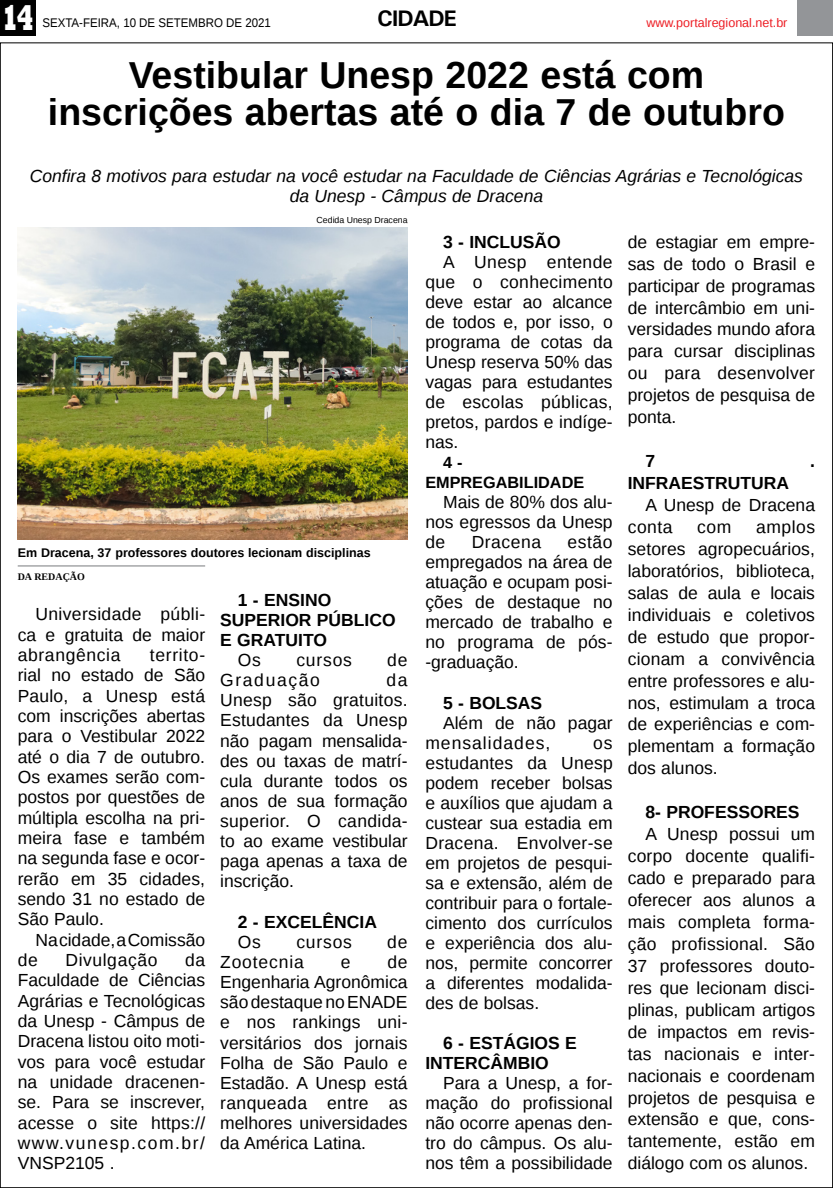
<style>
.page{position:relative;width:833px;height:1188px;background:#fff}
.page>*{position:absolute;margin:0;border:0;box-sizing:border-box;transform-origin:0 0}
.TÍTULO{font:700 37.5px "Liberation Sans";color:#000}
.t1{font:800 36.12px "Rockwell";color:#fff;scale:.7 1}
.TITULO_PG{font:700 22.5px "Univers";letter-spacing:-.04em;color:#000}
.MATÉRIA{font:17.5px/21.9px "Liberation Sans";color:#000;text-align:justify}
.MATÉRIA-2{font:700 17.5px/20.1px "Liberation Sans";color:#000}
.LINHA_FINA{font:italic 17.5px/20px "Liberation Sans";color:#000;text-align:center}
.MATÉRIA-3{font:17.5px/20px "Liberation Sans";letter-spacing:.06em;color:#000}
.MATÉRIA-4{font:17.5px "Liberation Sans";letter-spacing:.035em;color:#000}
.MATÉRIA-5{font:17.5px "Liberation Sans";letter-spacing:.095em;color:#000}
.MATÉRIA-6{font:17.5px "Liberation Sans";letter-spacing:.05em;color:#000}
.MATÉRIA-7{font:17.5px "Liberation Sans";letter-spacing:.03em;color:#000}
.MATÉRIA-8{font:700 16.25px/20px "Liberation Sans";color:#000}
.LEGENDA{font:700 12.5px "Liberation Sans";color:#000}
.DATA_PG{font:12.5px "Liberation Sans";color:#000;scale:.92 1}
.DATA_PG-2{font:12.5px "Liberation Sans";color:#ed1d24}
.CRÉDITO_NOME{font:700 10px "Liberation Serif";color:#000}
.CRÉDITO_FOTO{font:8.75px "Liberation Sans";color:#000}
</style>
<div class="page">
<div style="left:0;top:0;width:35px;height:35px;background:#000"></div>
<div style="left:797px;top:0;width:36px;height:35px;background:#939598"></div>
<hr style="left:18px;top:565px;width:187px;height:1px;background:#939598">
<img style="left:18px;top:227px;width:389px;height:312px">
<p class="t1" style="left:2px;top:-3px;width:48px">14</p>
<p class="DATA_PG" style="left:42px;top:15px;width:250px">SEXTA-FEIRA, 10 DE SETEMBRO DE 2021</p>
<p class="TITULO_PG" style="left:377px;top:5px;width:81px">CIDADE</p>
<p class="DATA_PG-2" style="left:646px;top:15px;width:143px">www.portalregional.net.br</p>
<p class="TÍTULO" style="left:129px;top:49px;width:577px">Vestibular Unesp 2022 está com</p>
<p class="TÍTULO" style="left:48px;top:86px;width:738px">inscrições abertas até o dia 7 de outubro</p>
<p class="LINHA_FINA" style="left:30px;top:165px;width:775px">Confira 8 motivos para estudar na você estudar na Faculdade de Ciências Agrárias e Tecnológicas da Unesp - Câmpus de Dracena</p>
<p class="CRÉDITO_FOTO" style="left:317px;top:214px;width:92px">Cedida Unesp Dracena</p>
<p class="LEGENDA" style="left:18px;top:544px;width:354px">Em Dracena, 37 professores doutores lecionam disciplinas</p>
<p class="CRÉDITO_NOME" style="left:18px;top:569px;width:69px">DA REDAÇÃO</p>
<p class="MATÉRIA" style="left:18px;top:604px;width:189px;line-height:20.4px;text-indent:18px">Universidade públi&shy;ca e gratuita de maior abrangência</p>
<p class="MATÉRIA" style="left:18px;top:645px;width:189px;line-height:20.4px;text-indent:132px">territo&shy;rial no estado de São Paulo, a Unesp está com inscrições abertas para o Vestibular 2022 até o dia 7 de outubro.<br>Os exames serão com&shy;postos por questões de múltipla escolha na pri&shy;meira fase e também na segunda fase e ocor&shy;rerão em 35 cidades, sendo 31 no estado de São Paulo.</p>
<p class="MATÉRIA" style="left:18px;top:929px;width:189px;line-height:20.4px;text-indent:18px">Na cidade, a Comissão de</p>
<p class="MATÉRIA" style="left:18px;top:950px;width:189px;line-height:20.4px;text-indent:167px">da Faculdade de Ciências Agrárias e Tecnológicas da Unesp - Câmpus de Dracena listou oito moti&shy;vos para você estudar na unidade dracenen&shy;se. Para se inscrever, acesse o site https:// www.vunesp.com.br/ VNSP2105 .</p>
<p class="MATÉRIA-4" style="left:65px;top:949px;width:93px">Divulgação</p>
<p class="MATÉRIA-2" style="left:220px;top:589px;width:177px;text-indent:18px">1 - ENSINO<br>SUPERIOR PÚBLICO<br>E GRATUITO</p>
<p class="MATÉRIA" style="left:238px;top:649px;width:25px">Os</p>
<p class="MATÉRIA" style="left:296px;top:649px;width:57px">cursos</p>
<p class="MATÉRIA" style="left:387px;top:649px;width:22px">de</p>
<p class="MATÉRIA-5" style="left:220px;top:670px;width:101px">Graduação</p>
<p class="MATÉRIA" style="left:220px;top:670px;width:189px;line-height:20.1px;text-indent:166px">da Unesp são gratuitos.<br>Estudantes da Unesp não pagam mensalida&shy;des ou taxas de matrí&shy;cula durante todos os anos de sua formação superior. O candida&shy;to ao exame vestibular paga apenas a taxa de inscrição.</p>
<p class="MATÉRIA-2" style="left:238px;top:911px;width:141px">2 - EXCELÊNCIA</p>
<p class="MATÉRIA" style="left:238px;top:931px;width:25px">Os</p>
<p class="MATÉRIA" style="left:296px;top:931px;width:57px">cursos</p>
<p class="MATÉRIA" style="left:387px;top:931px;width:22px">de</p>
<p class="MATÉRIA-6" style="left:220px;top:951px;width:85px">Zootecnia</p>
<p class="MATÉRIA" style="left:341px;top:951px;width:11px">e</p>
<p class="MATÉRIA" style="left:220px;top:952px;width:189px;line-height:20.1px;text-indent:167px">de Engenharia Agronômica são destaque no ENADE e nos rankings uni&shy;versitários dos jornais Folha de São Paulo e Estadão. A Unesp está ranqueada entre as melhores universidades da América Latina.</p>
<p class="MATÉRIA-2" style="left:443px;top:231px;width:119px">3 - INCLUSÃO</p>
<p class="MATÉRIA" style="left:425px;top:252px;width:189px;line-height:20px;text-indent:18px">A Unesp entende que o conhecimento deve estar ao alcance de todos e, por isso, o programa de cotas da Unesp reserva 50% das vagas para estudantes de escolas públicas, pretos, pardos e indíge&shy;nas.</p>
<p class="MATÉRIA-8" style="left:425px;top:452px;width:160px;text-indent:18px">4 -<br>EMPREGABILIDADE</p>
<p class="MATÉRIA" style="left:425px;top:492px;width:189px;line-height:20px;text-indent:18px">Mais de 80% dos alu&shy;nos egressos da Unesp de</p>
<p class="MATÉRIA" style="left:425px;top:532px;width:189px;line-height:20px;text-indent:142px">estão empregados na área de atuação e ocupam posi&shy;ções de destaque no mercado de trabalho e no programa de pós--graduação.</p>
<p class="MATÉRIA-2" style="left:443px;top:691px;width:101px">5 - BOLSAS</p>
<p class="MATÉRIA-3" style="left:425px;top:713px;width:189px;text-indent:18px">Além de não pagar mensalidades,</p>
<p class="MATÉRIA-7" style="left:472px;top:532px;width:71px">Dracena</p>
<p class="MATÉRIA" style="left:425px;top:733px;width:189px;line-height:20px;text-indent:168px">os estudantes da Unesp podem receber bolsas e auxílios que ajudam a custear sua estadia em Dracena. Envolver-se em projetos de pesqui&shy;sa e extensão, além de contribuir para o fortale&shy;cimento dos currículos e experiência dos alu&shy;nos, permite concorrer a diferentes modalida&shy;des de bolsas.</p>
<p class="MATÉRIA-2" style="left:425px;top:1032px;width:153px;text-indent:18px">6 - ESTÁGIOS E<br>INTERCÂMBIO</p>
<p class="MATÉRIA" style="left:425px;top:1073px;width:189px;line-height:20px;text-indent:18px">Para a Unesp, a for&shy;mação do profissional não ocorre apenas den&shy;tro do câmpus. Os alu&shy;nos têm a possibilidade</p>
<p class="MATÉRIA" style="left:627px;top:231px;width:189px">de estagiar em empre&shy;sas de todo o Brasil e participar de programas de intercâmbio em uni&shy;versidades mundo afora para cursar disciplinas ou para desenvolver projetos de pesquisa de ponta.</p>
<p class="MATÉRIA-2" style="left:645px;top:450px;width:11px">7</p>
<p class="MATÉRIA-2" style="left:810px;top:450px;width:6px">.</p>
<p class="MATÉRIA-2" style="left:627px;top:472px;width:163px">INFRAESTRUTURA</p>
<p class="MATÉRIA" style="left:627px;top:494px;width:189px;text-indent:18px">A Unesp de Dracena conta</p>
<p class="MATÉRIA" style="left:627px;top:516px;width:189px;text-indent:128px">amplos setores agropecuários, laboratórios, biblioteca, salas de aula e locais individuais e coletivos de estudo que propor&shy;cionam a convivência entre professores e alu&shy;nos, estimulam a troca de experiências e com&shy;plementam a formação dos alunos.</p>
<p class="MATÉRIA-2" style="left:645px;top:801px;width:156px">8- PROFESSORES</p>
<p class="MATÉRIA" style="left:627px;top:823px;width:189px;text-indent:18px">A Unesp possui um corpo docente qualifi&shy;cado e preparado para oferecer aos alunos a mais completa forma&shy;ção profissional. São 37 professores douto&shy;res que lecionam disci&shy;plinas, publicam artigos de impactos em revis&shy;tas nacionais e inter&shy;nacionais e coordenam projetos de pesquisa e extensão e que, cons&shy;tantemente, estão em diálogo com os alunos.</p>
<p class="MATÉRIA" style="left:697px;top:516px;width:36px">com</p>
</div>
